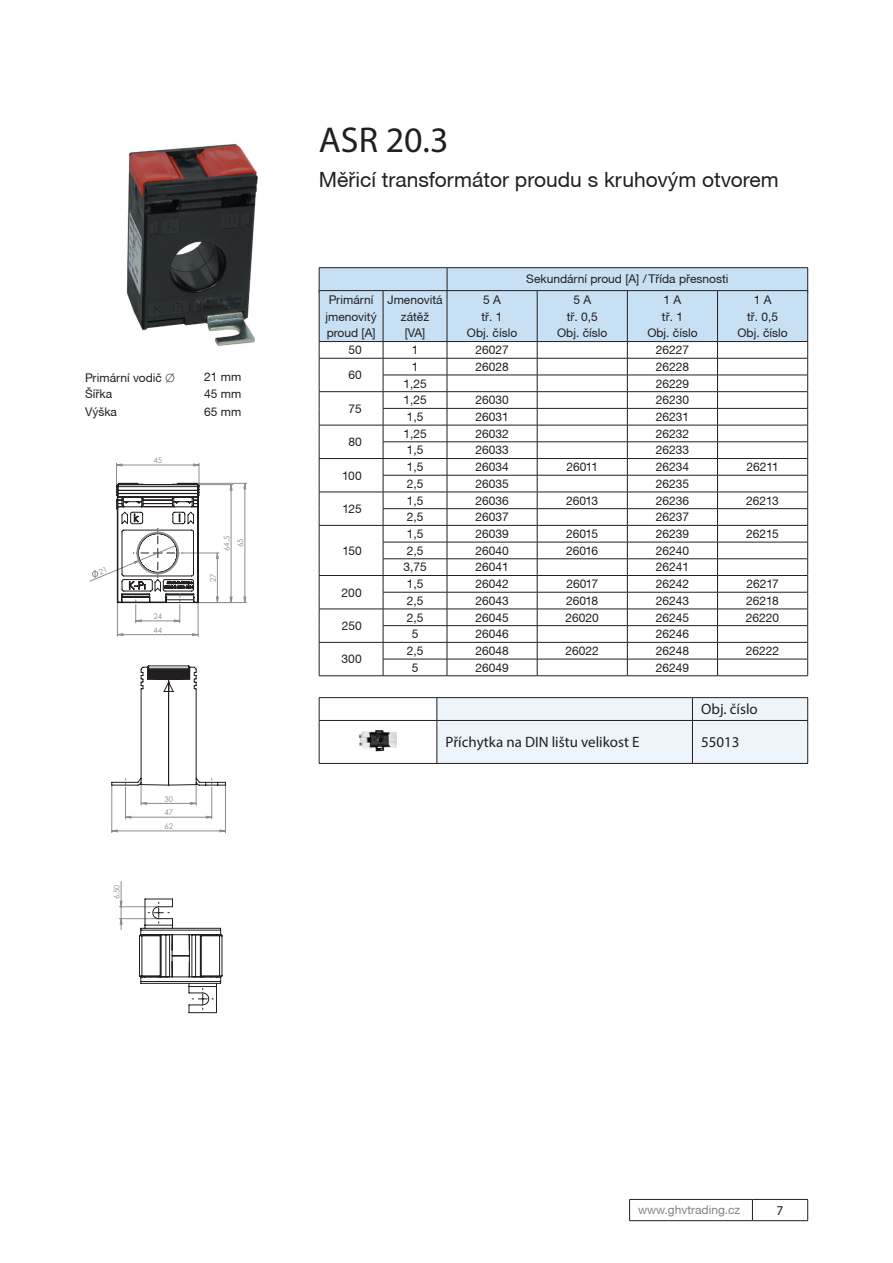
<style>
.page{position:relative;width:893px;height:1263px;background:#fff}
.page>*{position:absolute;margin:0;border:0;box-sizing:border-box;transform-origin:0 0}
._01_Helvetica_24_28{font:36px "Myriad Pro";color:#231f20}
._01_Helvetica_14_16{font:21px "Helvetica Neue CE";color:#231f20}
.Helvetica_9_11_Roman{font:15px "Myriad Pro";color:#231f20}
.t1{font:13.5px "Myriad Pro";color:#231f20}
.Zentriert_M{font:12px/16.5px "Helvetica Neue CE";color:#231f20;text-align:center}
.Helvetica_9_11_Roman-2{font:12px "Helvetica Neue CE";color:#231f20}
.t2{font:12px "Helvetica Neue CE";color:#808285}
.t3{font:7.8px/13.8px "Century Gothic";color:#8b8d90;text-align:center}
.s1{font-family:"European Pi Two"}
</style>
<div class="page">
<hr style="left:629px;top:1199px;width:123px;height:1px;background:#231f20">
<svg style="left:629px;top:1200px;width:1px;height:20px"></svg>
<hr style="left:752px;top:1199px;width:56px;height:1px;background:#231f20">
<svg style="left:752px;top:1200px;width:1px;height:20px"></svg>
<svg style="left:807px;top:1200px;width:1px;height:20px"></svg>
<hr style="left:629px;top:1220px;width:123px;height:1px;background:#231f20">
<hr style="left:752px;top:1220px;width:56px;height:1px;background:#231f20">
<img style="left:126px;top:143px;width:132px;height:203px">
<hr style="left:112px;top:785px;width:1px;height:48px;background:#8b8d90">
<hr style="left:225px;top:785px;width:1px;height:48px;background:#8b8d90">
<svg style="left:111px;top:666px;width:115px;height:166px"></svg>
<hr style="left:119px;top:906px;width:40px;height:1px;background:#8b8d90">
<hr style="left:119px;top:918px;width:40px;height:1px;background:#8b8d90">
<svg style="left:120px;top:881px;width:2px;height:49px"></svg>
<svg style="left:139px;top:898px;width:84px;height:115px"></svg>
<hr style="left:319px;top:267px;width:128px;height:1px;background:#231f20">
<hr style="left:447px;top:267px;width:361px;height:1px;background:#231f20">
<svg style="left:319px;top:268px;width:490px;height:408px"></svg>
<svg style="left:319px;top:698px;width:1px;height:22px"></svg>
<hr style="left:319px;top:697px;width:118px;height:1px;background:#231f20">
<hr style="left:437px;top:697px;width:255px;height:1px;background:#231f20">
<div style="left:437px;top:698px;width:371px;height:65px;background:#edf5fb"></div>
<hr style="left:692px;top:697px;width:116px;height:1px;background:#231f20">
<hr style="left:319px;top:721px;width:1px;height:42px;background:#231f20">
<hr style="left:319px;top:720px;width:118px;height:1px;background:#231f20">
<hr style="left:437px;top:721px;width:1px;height:42px;background:#231f20">
<hr style="left:437px;top:720px;width:255px;height:1px;background:#231f20">
<hr style="left:692px;top:721px;width:1px;height:42px;background:#231f20">
<hr style="left:807px;top:721px;width:1px;height:42px;background:#231f20">
<hr style="left:692px;top:720px;width:116px;height:1px;background:#231f20">
<hr style="left:319px;top:763px;width:118px;height:1px;background:#231f20">
<hr style="left:437px;top:763px;width:255px;height:1px;background:#231f20">
<hr style="left:692px;top:763px;width:116px;height:1px;background:#231f20">
<img style="left:360px;top:730px;width:36px;height:22px">
<svg style="left:90px;top:463px;width:157px;height:174px"></svg>
<p class="Helvetica_9_11_Roman-2" style="left:85px;top:370px;width:92px">Primární vodič <span class="s1">x</span></p>
<p class="Helvetica_9_11_Roman-2" style="left:204px;top:369px;width:39px">21 mm</p>
<p class="Helvetica_9_11_Roman-2" style="left:85px;top:387px;width:29px">Šířka</p>
<p class="Helvetica_9_11_Roman-2" style="left:204px;top:387px;width:39px">45 mm</p>
<p class="Helvetica_9_11_Roman-2" style="left:85px;top:404px;width:34px">Výška</p>
<p class="Helvetica_9_11_Roman-2" style="left:204px;top:404px;width:39px">65 mm</p>
<p class="t3" style="left:154px;top:453px;width:10px">45</p>
<p class="t3" style="left:154px;top:609px;width:10px;text-align:left">24<br>44</p>
<p class="t3" style="left:220px;top:551px;width:17px;rotate:-90deg">64,5<br>65</p>
<p class="t3" style="left:206px;top:582px;width:10px;rotate:-90deg">27</p>
<p class="t3" style="left:110px;top:899px;width:17px;rotate:-90deg">6,50</p>
<p class="t3" style="left:164px;top:792px;width:10px;text-align:justify">30<br>47<br>62</p>
<p class="_01_Helvetica_24_28" style="left:319px;top:118px;width:131px">ASR 20.3</p>
<p class="_01_Helvetica_14_16" style="left:319px;top:166px;width:461px">Měřicí transformátor proudu s kruhovým otvorem</p>
<p class="Zentriert_M" style="left:326px;top:292px;width:53px;text-align:left">Primární jmenovitý proud [A]</p>
<p class="Zentriert_M" style="left:387px;top:292px;width:57px">Jmenovitá</p>
<p class="Zentriert_M" style="left:401px;top:308px;width:30px">zátěž [VA]</p>
<p class="Zentriert_M" style="left:526px;top:271px;width:204px">Sekundární proud [A] / Třída přesnosti</p>
<p class="Zentriert_M" style="left:467px;top:292px;width:52px">5 A<br>tř. 1<br>Obj. číslo</p>
<p class="Zentriert_M" style="left:557px;top:292px;width:52px">5 A<br>tř. 0,5<br>Obj. číslo</p>
<p class="Zentriert_M" style="left:647px;top:292px;width:52px">1 A<br>tř. 1<br>Obj. číslo</p>
<p class="Zentriert_M" style="left:737px;top:292px;width:52px">1 A<br>tř. 0,5<br>Obj. číslo</p>
<p class="Zentriert_M" style="left:348px;top:342px;width:15px">50</p>
<p class="Zentriert_M" style="left:412px;top:342px;width:8px">1</p>
<p class="Zentriert_M" style="left:475px;top:342px;width:35px">26027</p>
<p class="Zentriert_M" style="left:656px;top:342px;width:35px">26227</p>
<p class="Zentriert_M" style="left:348px;top:367px;width:15px">60</p>
<p class="Zentriert_M" style="left:412px;top:358px;width:8px">1</p>
<p class="Zentriert_M" style="left:475px;top:358px;width:35px">26028</p>
<p class="Zentriert_M" style="left:656px;top:358px;width:35px">26228</p>
<p class="Zentriert_M" style="left:403px;top:375px;width:25px">1,25</p>
<p class="Zentriert_M" style="left:656px;top:375px;width:35px">26229</p>
<p class="Zentriert_M" style="left:348px;top:400px;width:15px">75</p>
<p class="Zentriert_M" style="left:348px;top:434px;width:15px">80</p>
<p class="Zentriert_M" style="left:342px;top:467px;width:21px">100</p>
<p class="Zentriert_M" style="left:342px;top:500px;width:21px">125</p>
<p class="Zentriert_M" style="left:342px;top:542px;width:21px">150</p>
<p class="Zentriert_M" style="left:341px;top:584px;width:22px">200</p>
<p class="Zentriert_M" style="left:342px;top:617px;width:22px">250</p>
<p class="Zentriert_M" style="left:341px;top:651px;width:22px">300</p>
<p class="Zentriert_M" style="left:403px;top:392px;width:25px">1,25</p>
<p class="Zentriert_M" style="left:475px;top:392px;width:35px">26030</p>
<p class="Zentriert_M" style="left:656px;top:392px;width:35px">26230</p>
<p class="Zentriert_M" style="left:407px;top:409px;width:18px">1,5</p>
<p class="Zentriert_M" style="left:475px;top:409px;width:35px">26031</p>
<p class="Zentriert_M" style="left:656px;top:409px;width:35px">26231</p>
<p class="Zentriert_M" style="left:403px;top:425px;width:25px">1,25</p>
<p class="Zentriert_M" style="left:475px;top:425px;width:35px">26032</p>
<p class="Zentriert_M" style="left:656px;top:425px;width:35px">26232</p>
<p class="Zentriert_M" style="left:407px;top:442px;width:18px">1,5</p>
<p class="Zentriert_M" style="left:475px;top:442px;width:35px">26033</p>
<p class="Zentriert_M" style="left:656px;top:442px;width:35px">26233</p>
<p class="Zentriert_M" style="left:407px;top:459px;width:18px">1,5</p>
<p class="Zentriert_M" style="left:475px;top:459px;width:35px">26034</p>
<p class="Zentriert_M" style="left:566px;top:459px;width:33px">26011</p>
<p class="Zentriert_M" style="left:656px;top:459px;width:35px">26234</p>
<p class="Zentriert_M" style="left:746px;top:459px;width:34px">26211</p>
<p class="Zentriert_M" style="left:407px;top:475px;width:18px">2,5</p>
<p class="Zentriert_M" style="left:475px;top:475px;width:35px">26035</p>
<p class="Zentriert_M" style="left:656px;top:475px;width:35px">26235</p>
<p class="Zentriert_M" style="left:407px;top:492px;width:18px">1,5</p>
<p class="Zentriert_M" style="left:475px;top:492px;width:35px">26036</p>
<p class="Zentriert_M" style="left:566px;top:492px;width:33px">26013</p>
<p class="Zentriert_M" style="left:656px;top:492px;width:35px">26236</p>
<p class="Zentriert_M" style="left:746px;top:492px;width:34px">26213</p>
<p class="Zentriert_M" style="left:407px;top:509px;width:18px">2,5</p>
<p class="Zentriert_M" style="left:475px;top:509px;width:35px">26037</p>
<p class="Zentriert_M" style="left:656px;top:509px;width:35px">26237</p>
<p class="Zentriert_M" style="left:407px;top:526px;width:18px">1,5</p>
<p class="Zentriert_M" style="left:475px;top:526px;width:35px">26039</p>
<p class="Zentriert_M" style="left:566px;top:526px;width:33px">26015</p>
<p class="Zentriert_M" style="left:656px;top:526px;width:35px">26239</p>
<p class="Zentriert_M" style="left:746px;top:526px;width:34px">26215</p>
<p class="Zentriert_M" style="left:407px;top:542px;width:18px">2,5</p>
<p class="Zentriert_M" style="left:475px;top:542px;width:35px">26040</p>
<p class="Zentriert_M" style="left:566px;top:542px;width:33px">26016</p>
<p class="Zentriert_M" style="left:656px;top:542px;width:35px">26240</p>
<p class="Zentriert_M" style="left:403px;top:559px;width:25px">3,75</p>
<p class="Zentriert_M" style="left:475px;top:559px;width:35px">26041</p>
<p class="Zentriert_M" style="left:656px;top:559px;width:35px">26241</p>
<p class="Zentriert_M" style="left:407px;top:576px;width:18px">1,5</p>
<p class="Zentriert_M" style="left:475px;top:576px;width:35px">26042</p>
<p class="Zentriert_M" style="left:566px;top:576px;width:33px">26017</p>
<p class="Zentriert_M" style="left:656px;top:576px;width:35px">26242</p>
<p class="Zentriert_M" style="left:746px;top:576px;width:34px">26217</p>
<p class="Zentriert_M" style="left:407px;top:592px;width:18px">2,5</p>
<p class="Zentriert_M" style="left:475px;top:592px;width:35px">26043</p>
<p class="Zentriert_M" style="left:566px;top:592px;width:33px">26018</p>
<p class="Zentriert_M" style="left:656px;top:592px;width:35px">26243</p>
<p class="Zentriert_M" style="left:746px;top:592px;width:34px">26218</p>
<p class="Zentriert_M" style="left:407px;top:609px;width:18px">2,5</p>
<p class="Zentriert_M" style="left:475px;top:609px;width:35px">26045</p>
<p class="Zentriert_M" style="left:566px;top:609px;width:35px">26020</p>
<p class="Zentriert_M" style="left:656px;top:609px;width:35px">26245</p>
<p class="Zentriert_M" style="left:746px;top:609px;width:35px">26220</p>
<p class="Zentriert_M" style="left:412px;top:626px;width:8px">5</p>
<p class="Zentriert_M" style="left:475px;top:626px;width:35px">26046</p>
<p class="Zentriert_M" style="left:656px;top:626px;width:35px">26246</p>
<p class="Zentriert_M" style="left:407px;top:643px;width:18px">2,5</p>
<p class="Zentriert_M" style="left:475px;top:643px;width:35px">26048</p>
<p class="Zentriert_M" style="left:566px;top:643px;width:35px">26022</p>
<p class="Zentriert_M" style="left:656px;top:643px;width:35px">26248</p>
<p class="Zentriert_M" style="left:746px;top:643px;width:35px">26222</p>
<p class="Zentriert_M" style="left:412px;top:659px;width:8px">5</p>
<p class="Zentriert_M" style="left:475px;top:659px;width:35px">26049</p>
<p class="Zentriert_M" style="left:656px;top:659px;width:35px">26249</p>
<p class="Helvetica_9_11_Roman" style="left:701px;top:700px;width:58px">Obj. číslo</p>
<p class="Helvetica_9_11_Roman" style="left:446px;top:733px;width:195px">Příchytka na DIN lištu velikost E</p>
<p class="Helvetica_9_11_Roman" style="left:701px;top:733px;width:40px">55013</p>
<p class="t2" style="left:638px;top:1203px;width:104px">www.ghvtrading.cz</p>
<p class="t1" style="left:777px;top:1202px;width:8px">7</p>
</div>
